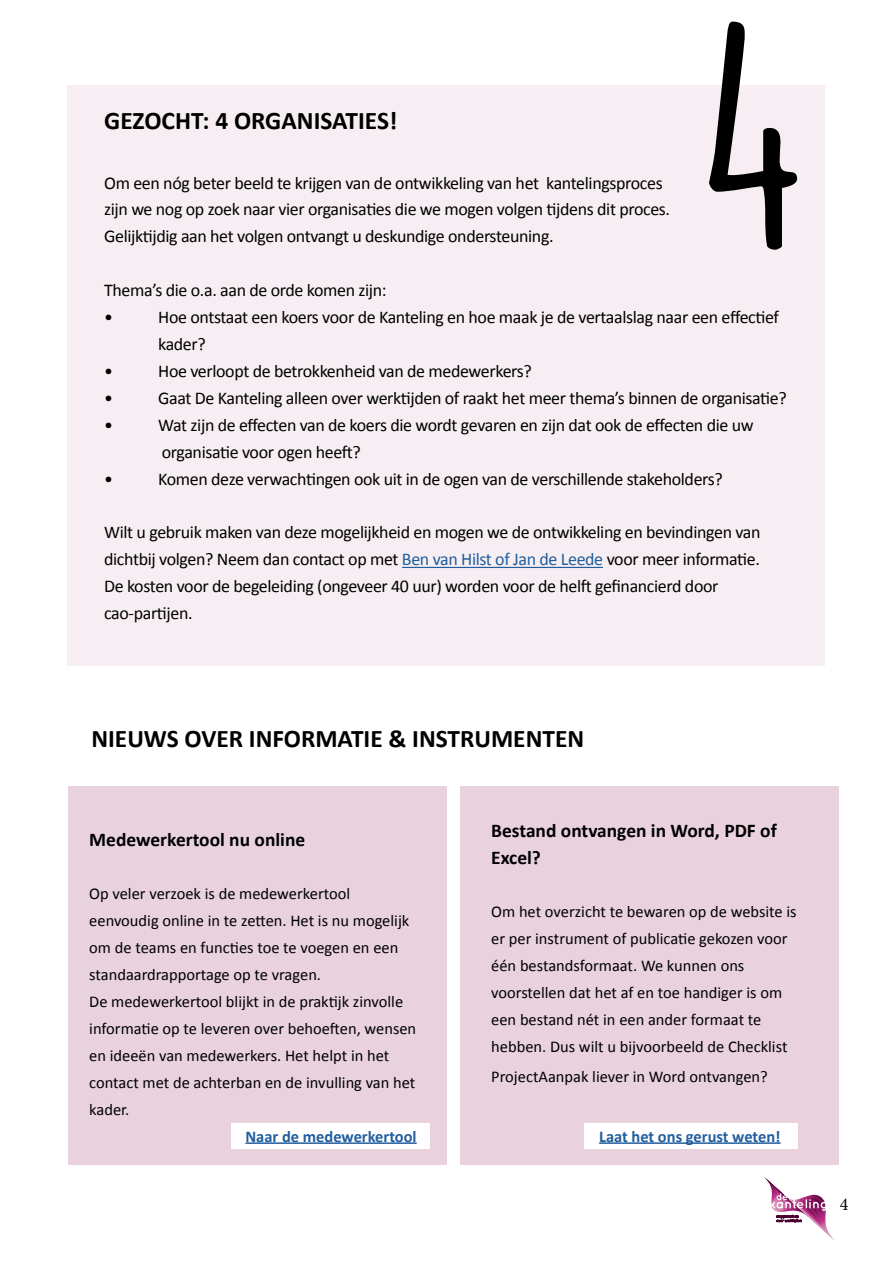
<style>
.page{position:relative;width:893px;height:1263px;background:#fff}
.page>*{position:absolute;margin:0;border:0;box-sizing:border-box;transform-origin:0 0}
.t1{font:276.15px "DK Lemon Yellow Sun";color:#000}
.t2{font:700 25.35px "Calibri";color:#000}
.t3{font:700 19.5px/26.8px "Calibri";color:#000}
.t4{font:18px/26.8px "Calibri";letter-spacing:-.02em;color:#000}
.t5{font:18px "Minion Pro";color:#000}
.t6{font:16.5px/26.8px "Calibri";color:#000}
.t7{font:700 16.5px "Calibri";color:#215e9e}
.s1{color:#215e9e}
</style>
<div class="page">
<div style="left:68px;top:786px;width:378px;height:378px;background:#e9d2de"></div>
<div style="left:231px;top:1124px;width:198px;height:25px;background:#fff"></div>
<div style="left:460px;top:786px;width:379px;height:378px;background:#e9d2de"></div>
<hr style="left:245px;top:1142px;width:172px;height:2px;background:#215e9e">
<div style="left:584px;top:1124px;width:214px;height:25px;background:#fff"></div>
<hr style="left:599px;top:1142px;width:182px;height:2px;background:#215e9e">
<div style="left:68px;top:85px;width:757px;height:580px;background:#f6eef2"></div>
<hr style="left:402px;top:567px;width:201px;height:1px;background:#215e9e">
<svg style="left:763px;top:1176px;width:72px;height:65px"></svg>
<h1 class="t1" style="left:695px;top:-37px;width:117px">4</h1>
<h2 class="t2" style="left:104px;top:104px;width:295px">GEZOCHT: 4 ORGANISATIES!</h2>
<p class="t4" style="left:104px;top:169px;width:567px">Om een nóg beter beeld te krijgen van de ontwikkeling van het kantelingsproces zijn we nog op zoek naar vier organisaties die we mogen volgen tijdens dit proces.<br>Gelijktijdig aan het volgen ontvangt u deskundige ondersteuning.</p>
<p class="t4" style="left:104px;top:277px;width:284px">Thema’s die o.a. aan de orde komen zijn: •</p>
<p class="t4" style="left:158px;top:304px;width:622px">Hoe ontstaat een koers voor de Kanteling en hoe maak je de vertaalslag naar een effectief kader?</p>
<p class="t4" style="left:104px;top:358px;width:10px">•</p>
<p class="t4" style="left:158px;top:358px;width:375px">Hoe verloopt de betrokkenheid van de medewerkers?</p>
<p class="t4" style="left:104px;top:385px;width:10px">•</p>
<p class="t4" style="left:158px;top:385px;width:630px">Gaat De Kanteling alleen over werktijden of raakt het meer thema’s binnen de organisatie?</p>
<p class="t4" style="left:104px;top:411px;width:10px">•</p>
<p class="t4" style="left:158px;top:411px;width:597px">Wat zijn de effecten van de koers die wordt gevaren en zijn dat ook de effecten die uw organisatie voor ogen heeft?</p>
<p class="t4" style="left:104px;top:465px;width:10px">•</p>
<p class="t4" style="left:158px;top:465px;width:566px">Komen deze verwachtingen ook uit in de ogen van de verschillende stakeholders?</p>
<p class="t4" style="left:104px;top:519px;width:658px">Wilt u gebruik maken van deze mogelijkheid en mogen we de ontwikkeling en bevindingen van dichtbij volgen? Neem dan contact op met <span class="s1">Ben van Hilst of Jan de Leede</span> voor meer informatie.<br>De kosten voor de begeleiding (ongeveer 40 uur) worden voor de helft gefinancierd door cao-partijen.</p>
<h2 class="t2" style="left:91px;top:722px;width:494px">NIEUWS OVER INFORMATIE &amp; INSTRUMENTEN</h2>
<p class="t3" style="left:89px;top:826px;width:217px">Medewerkertool nu online</p>
<p class="t6" style="left:89px;top:881px;width:328px">Op veler verzoek is de medewerkertool eenvoudig online in te zetten. Het is nu mogelijk om de teams en functies toe te voegen en een standaardrapportage op te vragen.<br>De medewerkertool blijkt in de praktijk zinvolle informatie op te leveren over behoeften, wensen en ideeën van medewerkers. Het helpt in het contact met de achterban en de invulling van het kader.</p>
<p class="t7" style="left:245px;top:1126px;width:173px">Naar de medewerkertool</p>
<p class="t3" style="left:491px;top:817px;width:287px">Bestand ontvangen in Word, PDF of<br>Excel?</p>
<p class="t6" style="left:491px;top:898px;width:307px">Om het overzicht te bewaren op de website is er per instrument of publicatie gekozen voor één bestandsformaat. We kunnen ons voorstellen dat het af en toe handiger is om een bestand nét in een ander formaat te hebben. Dus wilt u bijvoorbeeld de Checklist</p>
<p class="t6" style="left:491px;top:1063px;width:278px">ProjectAanpak liever in Word ontvangen?</p>
<p class="t7" style="left:599px;top:1126px;width:183px">Laat het ons gerust weten!</p>
<p class="t5" style="left:840px;top:1192px;width:10px">4</p>
</div>
